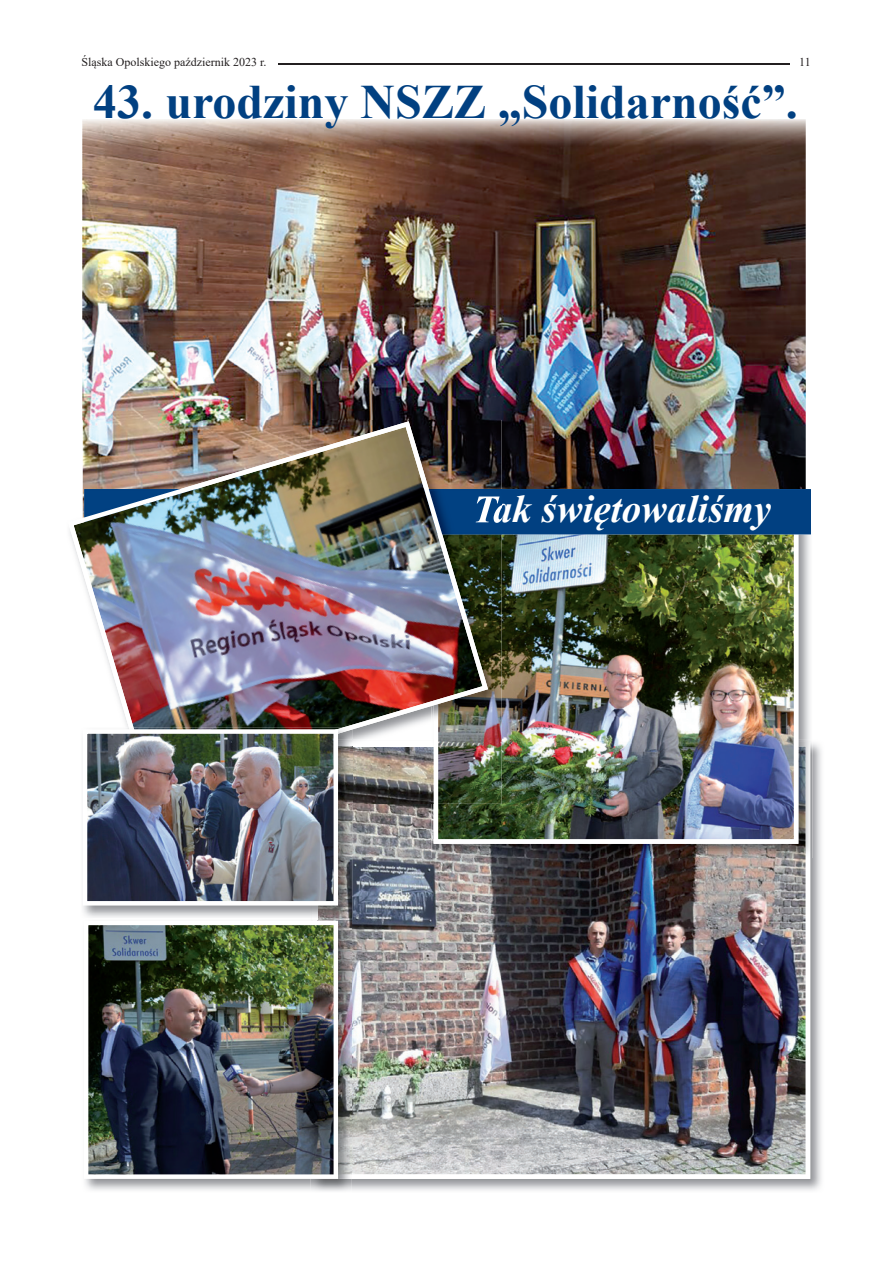
<style>
.page{position:relative;width:893px;height:1263px;background:#fff}
.page>*{position:absolute;margin:0;border:0;box-sizing:border-box;transform-origin:0 0}
.t1{font:700 48px "Times New Roman";color:#014081}
.t2{font:italic 700 39px "Times New Roman";color:#fff}
.t3{font:12px "Times New Roman";color:#231f20}
</style>
<div class="page">
<img style="left:83px;top:119px;width:413px;height:301px">
<img style="left:496px;top:119px;width:310px;height:370px">
<img style="left:352px;top:743px;width:470px;height:448px">
<img style="left:352px;top:804px;width:458px;height:375px">
<img style="left:798px;top:534px;width:14px;height:324px">
<img style="left:432px;top:804px;width:366px;height:54px">
<img style="left:798px;top:742px;width:12px;height:116px">
<img style="left:434px;top:534px;width:364px;height:310px">
<img style="left:85px;top:1179px;width:226px;height:11px">
<img style="left:311px;top:1179px;width:41px;height:12px">
<img style="left:317px;top:804px;width:35px;height:114px">
<img style="left:317px;top:919px;width:35px;height:260px">
<img style="left:88px;top:921px;width:250px;height:258px">
<div style="left:502px;top:489px;width:309px;height:45px;background:#014081"></div>
<img style="left:83px;top:420px;width:419px;height:69px">
<img style="left:352px;top:790px;width:80px;height:14px">
<img style="left:432px;top:790px;width:2px;height:14px">
<img style="left:438px;top:534px;width:64px;height:270px">
<img style="left:434px;top:790px;width:4px;height:14px">
<img style="left:488px;top:496px;width:14px;height:35px">
<img style="left:69px;top:421px;width:419px;height:369px">
<img style="left:318px;top:918px;width:34px;height:1px">
<img style="left:338px;top:790px;width:14px;height:14px">
<img style="left:129px;top:727px;width:223px;height:63px">
<img style="left:83px;top:729px;width:255px;height:176px">
<hr style="left:278px;top:64px;width:511px;height:1px;background:#231f20">
<p class="t3" style="left:82px;top:53px;width:186px">Śląska Opolskiego październik 2023 r.</p>
<p class="t3" style="left:799px;top:53px;width:13px">11</p>
<h1 class="t1" style="left:93px;top:67px;width:706px">43. urodziny NSZZ „Solidarność”.</h1>
<h2 class="t2" style="left:473px;top:482px;width:300px">Tak świętowaliśmy</h2>
</div>
